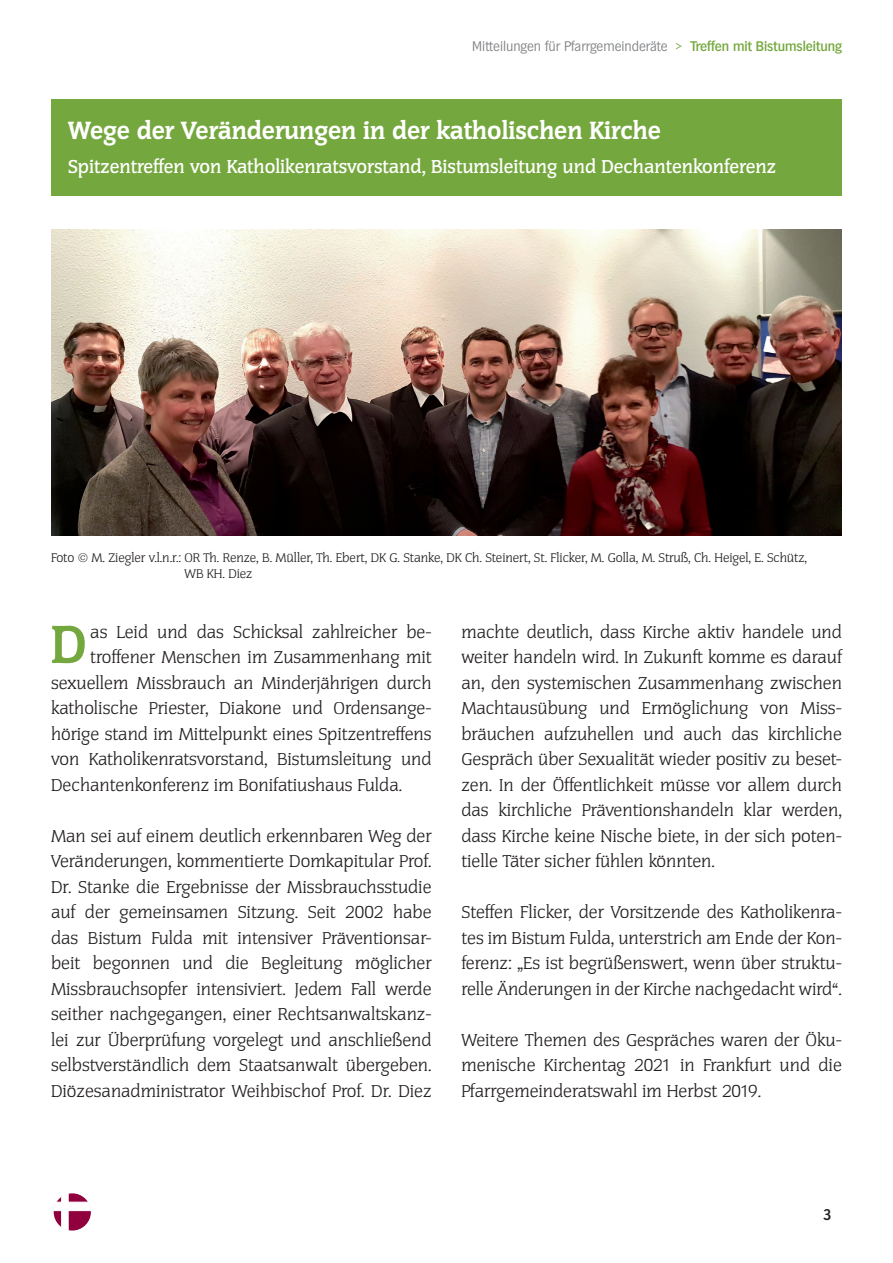
<style>
.page{position:relative;width:893px;height:1263px;background:#fff}
.page>*{position:absolute;margin:0;border:0;box-sizing:border-box;transform-origin:0 0}
.t1{font:700 51.9px "Congress";color:#74a73d}
.t2{font:800 24px "Congress";color:#fff}
.t3{font:500 18px "Congress";color:#fff}
.t4{font:300 16.5px/25.5px "Congress";color:#231f20;text-align:justify}
.t5{font:600 15px "Hamburg";color:#231f20}
.t6{font:300 13.5px "Hamburg";color:#808285}
.t7{font:300 12px/16.5px "Congress";letter-spacing:-.005em;color:#231f20}
.s1{color:#74a73d}
.s2{font-weight:500;color:#74a73d}
</style>
<div class="page">
<svg style="left:54px;top:1194px;width:37px;height:36px"></svg>
<div style="left:51px;top:99px;width:791px;height:96px;background:#74a73d"></div>
<img style="left:51px;top:230px;width:791px;height:306px">
<p class="t6" style="left:472px;top:39px;width:371px">Mitteilungen für Pfarrgemeinderäte <span class="s1">&gt;</span> <span class="s2">Treffen mit Bistumsleitung</span></p>
<h2 class="t2" style="left:68px;top:117px;width:594px">Wege der Veränderungen in der katholischen Kirche</h2>
<p class="t3" style="left:68px;top:156px;width:709px">Spitzentreffen von Katholikenratsvorstand, Bistumsleitung und Dechantenkonferenz</p>
<p class="t7" style="left:184px;top:549px;width:624px;text-indent:-133px">Foto © M. Ziegler v.l.n.r.: OR Th. Renze, B. Müller, Th. Ebert, DK G. Stanke, DK Ch. Steinert, St. Flicker, M. Golla, M. Struß, Ch. Heigel, E. Schütz,<br>WB KH. Diez</p>
<h1 class="t1" style="left:51px;top:613px;width:37px">D</h1>
<p class="t4" style="left:90px;top:619px;width:343px">as Leid und das Schicksal zahlreicher be-</p>
<p class="t4" style="left:90px;top:645px;width:343px">troffener Menschen im Zusammenhang mit</p>
<p class="t4" style="left:51px;top:670px;width:382px">sexuellem Missbrauch an Minderjährigen durch</p>
<p class="t4" style="left:51px;top:696px;width:382px">katholische Priester, Diakone und Ordensange-</p>
<p class="t4" style="left:51px;top:721px;width:382px">hörige stand im Mittelpunkt eines Spitzentreffens</p>
<p class="t4" style="left:51px;top:747px;width:382px">von Katholikenratsvorstand, Bistumsleitung und</p>
<p class="t4" style="left:51px;top:772px;width:353px">Dechantenkonferenz im Bonifatiushaus Fulda.</p>
<p class="t4" style="left:51px;top:823px;width:382px">Man sei auf einem deutlich erkennbaren Weg der Veränderungen, kommentierte Domkapitular Prof.<br>Dr. Stanke die Ergebnisse der Missbrauchsstudie auf der gemeinsamen Sitzung. Seit 2002 habe das Bistum Fulda mit intensiver Präventionsar&shy;beit begonnen und die Begleitung möglicher Missbrauchsopfer intensiviert. Jedem Fall werde seither nachgegangen, einer Rechtsanwaltskanz&shy;lei zur Überprüfung vorgelegt und anschließend selbstverständlich dem Staatsanwalt übergeben.<br>Diözesanadministrator Weihbischof Prof. Dr. Diez</p>
<p class="t4" style="left:461px;top:619px;width:382px">machte deutlich, dass Kirche aktiv handele und weiter handeln wird. In Zukunft komme es darauf an, den systemischen Zusammenhang zwischen Machtausübung und Ermöglichung von Miss&shy;bräuchen aufzuhellen und auch das kirchliche Gespräch über Sexualität wieder positiv zu beset&shy;zen. In der Öffentlichkeit müsse vor allem durch das kirchliche Präventionshandeln klar werden, dass Kirche keine Nische biete, in der sich poten&shy;tielle Täter sicher fühlen könnten.</p>
<p class="t4" style="left:461px;top:900px;width:382px">Steffen Flicker, der Vorsitzende des Katholikenra&shy;tes im Bistum Fulda, unterstrich am Ende der Kon&shy;ferenz: „Es ist begrüßenswert, wenn über struktu&shy;relle Änderungen in der Kirche nachgedacht wird“.</p>
<p class="t4" style="left:461px;top:1027px;width:382px">Weitere Themen des Gespräches waren der Öku&shy;menische Kirchentag 2021 in Frankfurt und die Pfarrgemeinderatswahl im Herbst 2019.</p>
<p class="t5" style="left:823px;top:1206px;width:10px">3</p>
</div>
